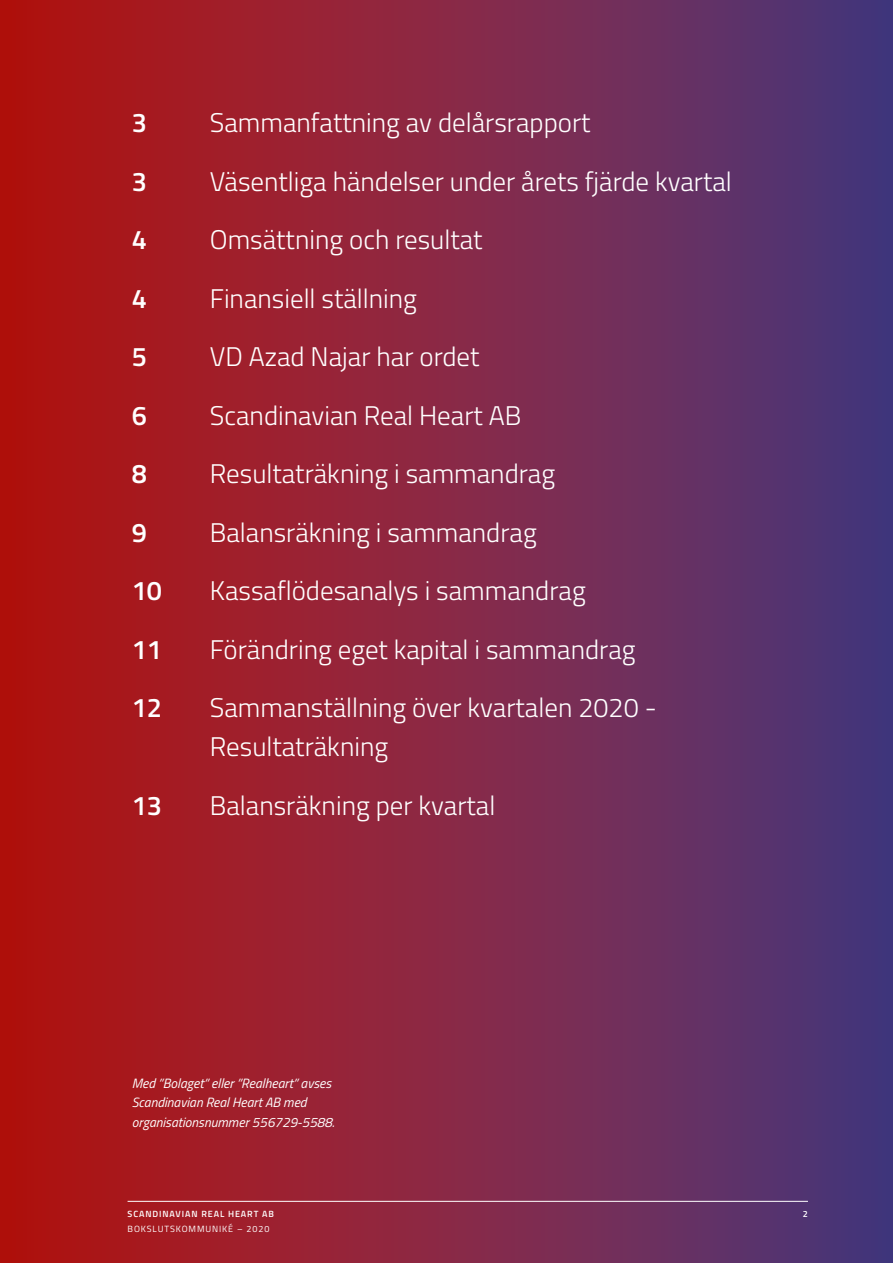
<style>
.page{position:relative;width:893px;height:1263px;background:#fff}
.page>*{position:absolute;margin:0;border:0;box-sizing:border-box;transform-origin:0 0}
.t1{font:300 27px/39px "Titillium Web";color:#fff}
.t2{font:600 27px "Titillium Web";color:#fff}
.t3{font:italic 13.5px/19.5px "Titillium Web";color:#fff}
.t4{font:600 9px "Titillium Web";letter-spacing:.1em;color:#fff}
.t5{font:9px "Titillium Web";letter-spacing:.1em;color:#fff}
</style>
<div class="page">
<div style="left:0;top:0;width:893px;height:1263px;background:linear-gradient(to right,#bb140d,#4b3a7e)"></div>
<hr style="left:128px;top:1201px;width:680px;height:1px;background:#fff">
<p class="t2" style="left:132px;top:102px;width:17px">3</p>
<p class="t1" style="left:210px;top:102px;width:382px">Sammanfattning av delårsrapport</p>
<p class="t2" style="left:132px;top:161px;width:17px">3</p>
<p class="t1" style="left:210px;top:160px;width:524px">Väsentliga händelser under årets fjärde kvartal</p>
<p class="t2" style="left:132px;top:219px;width:17px">4</p>
<p class="t1" style="left:210px;top:219px;width:274px">Omsättning och resultat</p>
<p class="t2" style="left:132px;top:278px;width:17px">4</p>
<p class="t1" style="left:210px;top:277px;width:209px">Finansiell ställning</p>
<p class="t2" style="left:132px;top:336px;width:17px">5</p>
<p class="t1" style="left:210px;top:336px;width:271px">VD Azad Najar har ordet</p>
<p class="t2" style="left:132px;top:395px;width:17px">6</p>
<p class="t1" style="left:210px;top:394px;width:313px">Scandinavian Real Heart AB</p>
<p class="t2" style="left:132px;top:453px;width:17px">8</p>
<p class="t1" style="left:210px;top:453px;width:347px">Resultaträkning i sammandrag</p>
<p class="t2" style="left:132px;top:512px;width:17px">9</p>
<p class="t1" style="left:210px;top:511px;width:328px">Balansräkning i sammandrag</p>
<p class="t2" style="left:132px;top:570px;width:32px">10</p>
<p class="t1" style="left:210px;top:570px;width:377px">Kassaflödesanalys i sammandrag</p>
<p class="t2" style="left:132px;top:629px;width:32px">11</p>
<p class="t1" style="left:210px;top:628px;width:427px">Förändring eget kapital i sammandrag</p>
<p class="t2" style="left:132px;top:687px;width:32px">12</p>
<p class="t1" style="left:210px;top:687px;width:448px">Sammanställning över kvartalen 2020 -<br>Resultaträkning</p>
<p class="t2" style="left:132px;top:785px;width:32px">13</p>
<p class="t1" style="left:210px;top:784px;width:287px">Balansräkning per kvartal</p>
<p class="t3" style="left:132px;top:1072px;width:204px">Med ”Bolaget” eller ”Realheart” avses<br>Scandinavian Real Heart AB med organisationsnummer 556729-5588.</p>
<p class="t4" style="left:128px;top:1207px;width:148px">SCANDINAVIAN REAL HEART AB</p>
<p class="t4" style="left:803px;top:1207px;width:7px">2</p>
<p class="t5" style="left:128px;top:1222px;width:143px">BOKSLUTSKOMMUNIKÉ – 2020</p>
</div>
